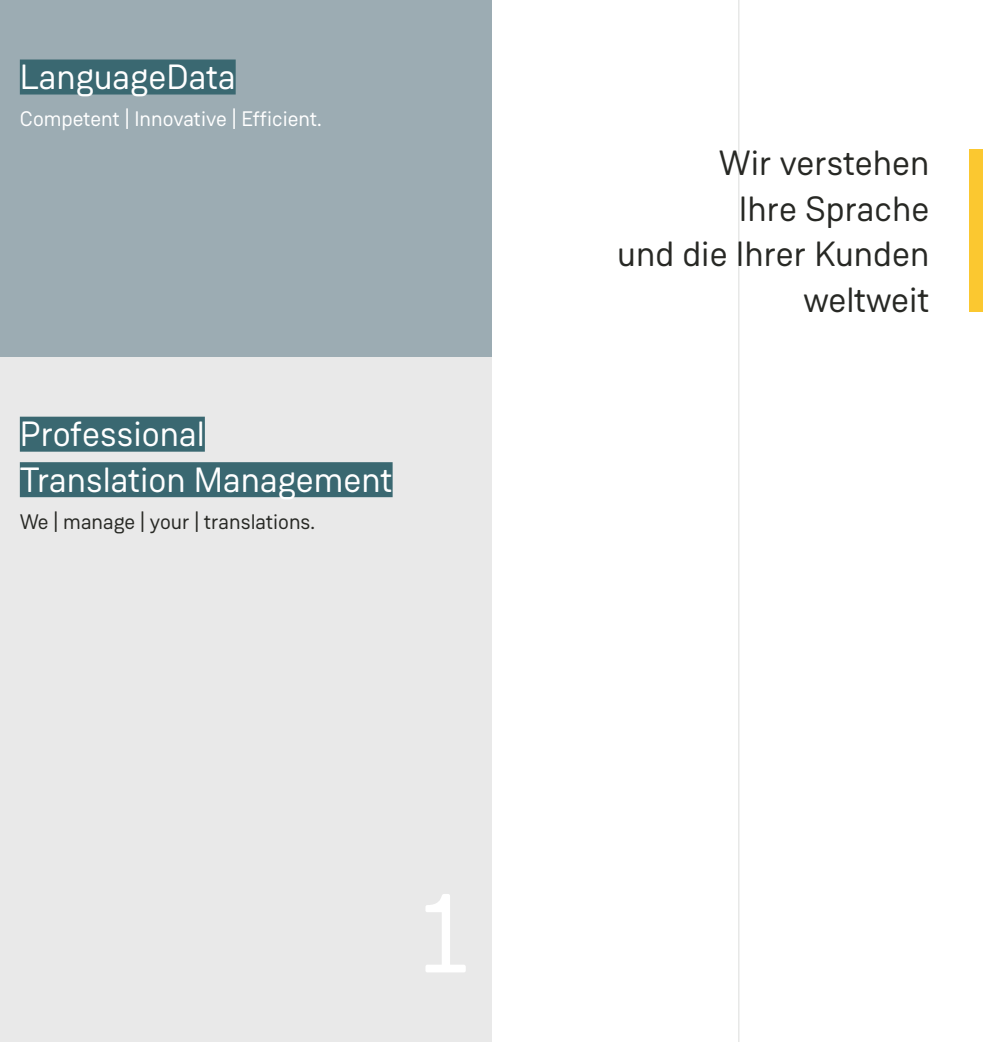
<style>
.page{position:relative;width:983px;height:1042px;background:#fff}
.page>*{position:absolute;margin:0;border:0;box-sizing:border-box;transform-origin:0 0}
.t1{font:113.75px "Weissenhof Grotesk";color:#fff}
.t2{font:35px/45.5px "Weissenhof Grotesk";color:#272824;text-align:right}
.t3{font:35px/45.5px "Weissenhof Grotesk";color:#fff}
.t4{font:21px "Weissenhof Grotesk";color:#fff}
.t5{font:21px "Weissenhof Grotesk";color:#272824}
</style>
<div class="page">
<hr style="left:738px;top:0;width:1px;height:1042px;background:#dbdcdb">
<div style="left:968px;top:149px;width:14px;height:163px;background:#fbc830"></div>
<div style="left:0;top:0;width:491px;height:357px;background:#9cacb3"></div>
<div style="left:20px;top:60px;width:216px;height:35px;background:#3a6871"></div>
<div style="left:0;top:357px;width:491px;height:685px;background:#e9e9e9"></div>
<div style="left:20px;top:417px;width:185px;height:35px;background:#3a6871"></div>
<div style="left:20px;top:462px;width:372px;height:35px;background:#3a6871"></div>
<p class="t3" style="left:20px;top:54px;width:217px">LanguageData</p>
<p class="t4" style="left:20px;top:106px;width:303px">Competent | Innovative | Efficient.</p>
<p class="t3" style="left:20px;top:411px;width:374px">Professional<br>Translation Management</p>
<p class="t5" style="left:20px;top:509px;width:297px">We | manage | your | translations.</p>
<h1 class="t1" style="left:421px;top:864px;width:48px">1</h1>
<p class="t2" style="left:617px;top:140px;width:313px">Wir verstehen<br>Ihre Sprache<br>und die Ihrer Kunden weltweit</p>
</div>
